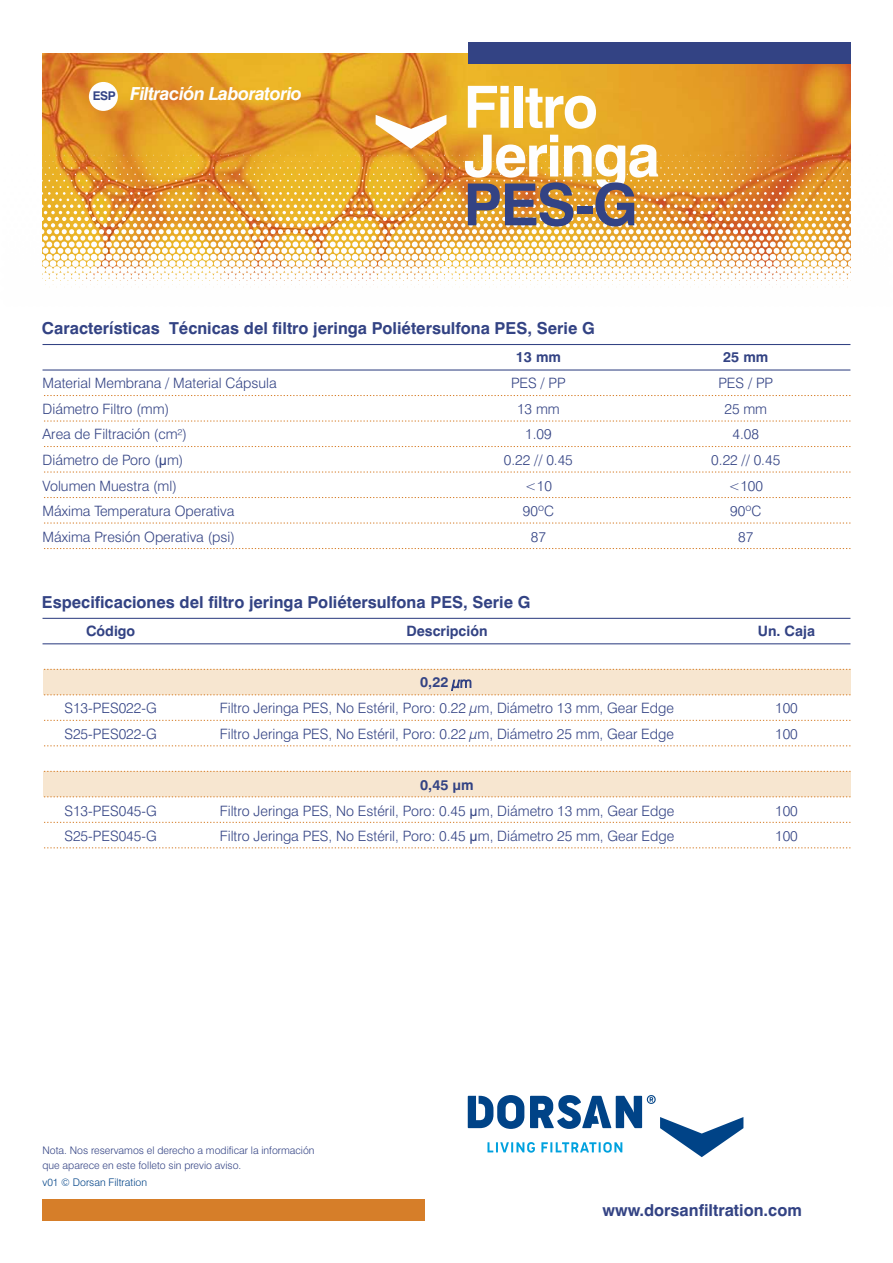
<style>
.page{position:relative;width:893px;height:1263px;background:#fff}
.page>*{position:absolute;margin:0;border:0;box-sizing:border-box;transform-origin:0 0}
.t1{font:700 58.2px/48.8px "Swiss 721 BT";letter-spacing:-.03em;color:#fefefe}
.t2{font:700 58.2px "Swiss 721 BT";color:#334384}
.t3{font:italic 700 18px "Swiss 721 BT";letter-spacing:-.03em;color:#fefefe}
.t4{font:700 16.5px "Swiss 721 BT";color:#334384}
.t5{font:300 14.25px "Swiss 721 BT";color:#334384}
.t6{font:700 14.25px "Swiss 721 BT";color:#334384}
.t7{font:300 10.5px/14.4px "Swiss 721 BT";color:#334384}
.t8{font:300 10.5px "Swiss 721 BT";color:#004387}
.s1{font-style:normal;font-size:12px;color:#334384}
.s2{font-family:"Arial";font-weight:400}
.s3{font-weight:300}
.s4{font-family:"Arial"}
</style>
<div class="page">
<svg style="left:44px;top:523px;width:806px;height:1px"></svg>
<svg style="left:44px;top:497px;width:806px;height:1px"></svg>
<svg style="left:44px;top:472px;width:806px;height:1px"></svg>
<svg style="left:44px;top:446px;width:806px;height:1px"></svg>
<svg style="left:44px;top:421px;width:806px;height:1px"></svg>
<hr style="left:43px;top:369px;width:807px;height:2px;background:#334384">
<svg style="left:44px;top:548px;width:806px;height:1px"></svg>
<svg style="left:44px;top:395px;width:806px;height:1px"></svg>
<hr style="left:43px;top:344px;width:807px;height:1px;background:#334384">
<div style="left:43px;top:771px;width:807px;height:26px;background:#f7e6d0"></div>
<div style="left:43px;top:669px;width:807px;height:26px;background:#f7e6d0"></div>
<svg style="left:44px;top:796px;width:806px;height:1px"></svg>
<svg style="left:44px;top:771px;width:806px;height:1px"></svg>
<svg style="left:44px;top:745px;width:806px;height:1px"></svg>
<svg style="left:44px;top:720px;width:806px;height:1px"></svg>
<svg style="left:44px;top:694px;width:806px;height:1px"></svg>
<hr style="left:43px;top:643px;width:807px;height:1px;background:#334384">
<svg style="left:44px;top:822px;width:806px;height:1px"></svg>
<svg style="left:44px;top:847px;width:806px;height:1px"></svg>
<svg style="left:44px;top:669px;width:806px;height:1px"></svg>
<hr style="left:43px;top:618px;width:807px;height:1px;background:#334384">
<svg style="left:43px;top:53px;width:807px;height:102px;background:#e39a26"></svg>
<svg style="left:453px;top:155px;width:398px;height:133px"></svg>
<svg style="left:42px;top:155px;width:411px;height:133px"></svg>
<div style="left:43px;top:1199px;width:382px;height:21px;background:#d67e29"></div>
<div style="left:468px;top:43px;width:382px;height:21px;background:#334384"></div>
<div style="left:89px;top:82px;width:29px;height:29px;background:#fefefe;border-radius:50%"></div>
<svg style="left:468px;top:1095px;width:275px;height:62px"></svg>
<svg style="left:376px;top:115px;width:70px;height:34px"></svg>
<p class="t3" style="left:93px;top:86px;width:211px"><span class="s1">ESP</span> Filtración Laboratorio</p>
<h1 class="t1" style="left:463px;top:88px;width:198px">Filtro<br>Jeringa</h1>
<h1 class="t2" style="left:463px;top:181px;width:176px">PES-G</h1>
<p class="t4" style="left:42px;top:321px;width:554px">Características Técnicas del filtro jeringa Poliétersulfona PES, Serie G</p>
<p class="t6" style="left:516px;top:352px;width:47px">13 mm</p>
<p class="t6" style="left:723px;top:352px;width:47px">25 mm</p>
<p class="t5" style="left:43px;top:377px;width:236px">Material Membrana / Material Cápsula</p>
<p class="t5" style="left:511px;top:377px;width:56px">PES / PP</p>
<p class="t5" style="left:718px;top:377px;width:56px">PES / PP</p>
<p class="t5" style="left:43px;top:403px;width:128px">Diámetro Filtro (mm)</p>
<p class="t5" style="left:517px;top:403px;width:44px">13 mm</p>
<p class="t5" style="left:724px;top:403px;width:44px">25 mm</p>
<p class="t5" style="left:43px;top:428px;width:146px">Area de Filtración (cm²)</p>
<p class="t5" style="left:525px;top:428px;width:28px">1.09</p>
<p class="t5" style="left:732px;top:428px;width:28px">4.08</p>
<p class="t5" style="left:43px;top:454px;width:142px">Diámetro de Poro (<span class="s2">μ</span>m)</p>
<p class="t5" style="left:504px;top:454px;width:70px">0.22 // 0.45</p>
<p class="t5" style="left:711px;top:454px;width:70px">0.22 // 0.45</p>
<p class="t5" style="left:43px;top:480px;width:136px">Volumen Muestra (ml)</p>
<p class="t5" style="left:525px;top:480px;width:29px">&lt;10</p>
<p class="t5" style="left:728px;top:480px;width:36px">&lt;100</p>
<p class="t5" style="left:43px;top:505px;width:193px">Máxima Temperatura Operativa</p>
<p class="t5" style="left:523px;top:505px;width:33px">90ºC</p>
<p class="t5" style="left:730px;top:505px;width:33px">90ºC</p>
<p class="t5" style="left:43px;top:531px;width:194px">Máxima Presión Operativa (psi)</p>
<p class="t5" style="left:531px;top:531px;width:17px">87</p>
<p class="t5" style="left:738px;top:531px;width:17px">87</p>
<p class="t4" style="left:42px;top:595px;width:490px">Especificaciones del filtro jeringa Poliétersulfona PES, Serie G</p>
<p class="t6" style="left:86px;top:625px;width:51px">Código</p>
<p class="t6" style="left:406px;top:625px;width:83px">Descripción</p>
<p class="t6" style="left:758px;top:625px;width:59px">Un. Caja</p>
<p class="t6" style="left:420px;top:677px;width:53px">0,22 <span class="s3">µm</span></p>
<p class="t5" style="left:64px;top:702px;width:94px">S13-PES022-G</p>
<p class="t5" style="left:220px;top:702px;width:456px">Filtro Jeringa PES, No Estéril, Poro: 0.22 µm, Diámetro 13 mm, Gear Edge</p>
<p class="t5" style="left:775px;top:702px;width:24px">100</p>
<p class="t5" style="left:64px;top:728px;width:94px">S25-PES022-G</p>
<p class="t5" style="left:220px;top:728px;width:456px">Filtro Jeringa PES, No Estéril, Poro: 0.22 µm, Diámetro 25 mm, Gear Edge</p>
<p class="t5" style="left:775px;top:728px;width:24px">100</p>
<p class="t6" style="left:420px;top:779px;width:55px">0,45 <span class="s4">μ</span>m</p>
<p class="t5" style="left:64px;top:805px;width:94px">S13-PES045-G</p>
<p class="t5" style="left:220px;top:805px;width:456px">Filtro Jeringa PES, No Estéril, Poro: 0.45 <span class="s2">μ</span>m, Diámetro 13 mm, Gear Edge</p>
<p class="t5" style="left:775px;top:805px;width:24px">100</p>
<p class="t5" style="left:64px;top:830px;width:94px">S25-PES045-G</p>
<p class="t5" style="left:220px;top:830px;width:456px">Filtro Jeringa PES, No Estéril, Poro: 0.45 <span class="s2">μ</span>m, Diámetro 25 mm, Gear Edge</p>
<p class="t5" style="left:775px;top:830px;width:24px">100</p>
<p class="t7" style="left:43px;top:1144px;width:274px">Nota. Nos reservamos el derecho a modificar la información que aparece en este folleto sin previo aviso.</p>
<p class="t8" style="left:42px;top:1178px;width:106px">v01 © Dorsan Filtration</p>
<p class="t4" style="left:603px;top:1203px;width:201px">www.dorsanfiltration.com</p>
</div>
